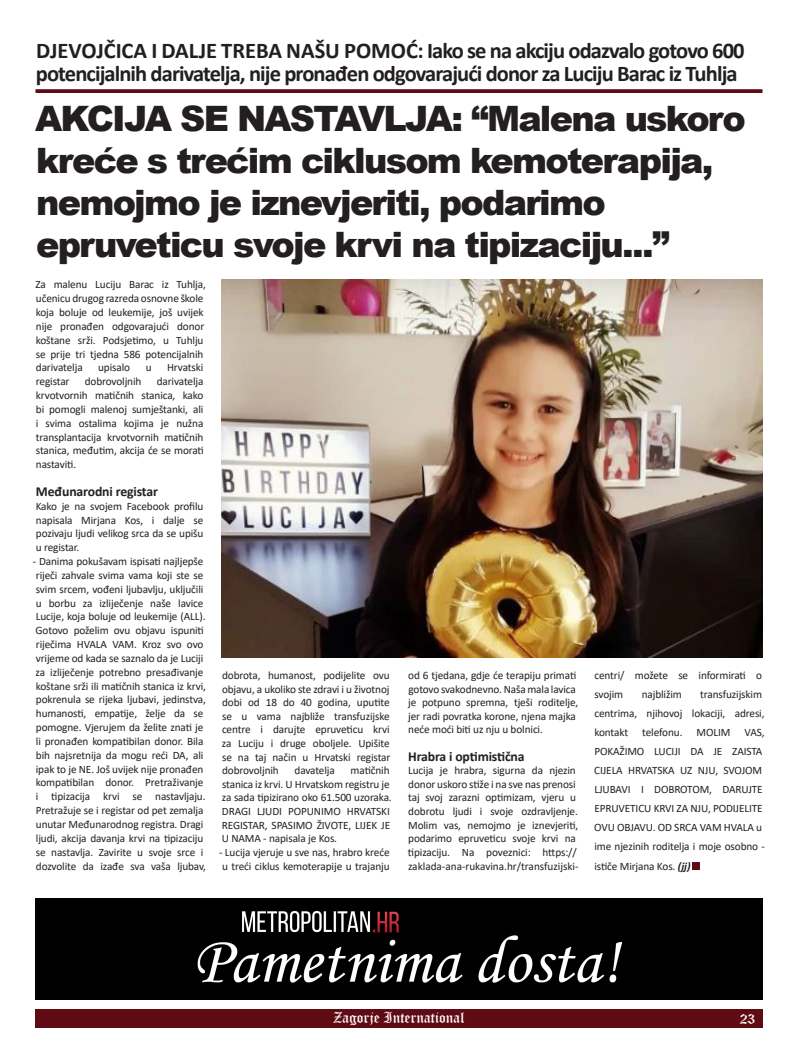
<style>
.page{position:relative;width:798px;height:1063px;background:#fff}
.page>*{position:absolute;margin:0;border:0;box-sizing:border-box;transform-origin:0 0}
.t1{font:900 35px/42px "Arial";letter-spacing:-.05em;color:#231f20}
.t2{font:700 22.5px/23.8px "Calibri";letter-spacing:-.04em;color:#231f20}
.t3{font:15px "Old English Text";color:#fff}
.t4{font:700 13.75px "Calibri";letter-spacing:-.01em;color:#231f20}
.t5{font:11.25px/13.9px "Calibri";letter-spacing:-.01em;color:#231f20}
.s1{font-weight:700;font-style:italic}
</style>
<div class="page">
<div style="left:35px;top:1009px;width:727px;height:19px;background:#600a14"></div>
<svg style="left:35px;top:89px;width:727px;height:4px;background:#691822"></svg>
<div style="left:692px;top:862px;width:7px;height:7px;background:#600a14"></div>
<img style="left:35px;top:898px;width:727px;height:102px">
<img style="left:221px;top:280px;width:541px;height:377px">
<p class="t2" style="left:36px;top:38px;width:710px">DJEVOJČICA I DALJE TREBA NAŠU POMOĆ: Iako se na akciju odazvalo gotovo 600 potencijalnih darivatelja, nije pronađen odgovarajući donor za Luciju Barac iz Tuhlja</p>
<p class="t1" style="left:35px;top:96px;width:712px">AKCIJA SE NASTAVLJA: “Malena uskoro kreće s trećim ciklusom kemoterapija, nemojmo je iznevjeriti, podarimo epruveticu svoje krvi na tipizaciju...”</p>
<p class="t5" style="left:35px;top:277px;width:172px">Za malenu Luciju Barac iz Tuhlja, učenicu drugog razreda osnovne škole koja boluje od leukemije, još uvijek nije pronađen odgovarajući donor koštane srži. Podsjetimo, u Tuhlju se prije tri tjedna 586 potencijalnih darivatelja</p>
<p class="t5" style="left:98px;top:360px;width:34px">upisalo</p>
<p class="t5" style="left:146px;top:360px;width:7px">u</p>
<p class="t5" style="left:167px;top:360px;width:38px">Hrvatski</p>
<p class="t5" style="left:36px;top:374px;width:169px;text-align:justify;text-indent:121px">darivatelja krvotvornih matičnih stanica, kako bi pomogli malenoj sumještanki, ali i svima ostalima kojima je nužna transplantacija krvotvornih matičnih stanica, međutim, akcija će se morati nastaviti.</p>
<p class="t4" style="left:36px;top:482px;width:123px">Međunarodni registar</p>
<p class="t5" style="left:36px;top:499px;width:169px;text-align:justify">Kako je na svojem Facebook profilu napisala Mirjana Kos, i dalje se pozivaju ljudi velikog srca da se upišu u registar.</p>
<p class="t5" style="left:33px;top:554px;width:175px">- Danima pokušavam ispisati najljepše riječi zahvale svima vama koji ste se svim srcem, vođeni ljubavlju, uključili u borbu za izliječenje naše lavice Lucije, koja boluje od leukemije (ALL).<br>Gotovo poželim ovu objavu ispuniti riječima HVALA VAM. Kroz svo ovo vrijeme od kada se saznalo da je Luciji za izliječenje potrebno presađivanje koštane srži ili matičnih stanica iz krvi, pokrenula se rijeka ljubavi, jedinstva, humanosti, empatije, želje da se pomogne. Vjerujem da želite znati je li pronađen kompatibilan donor. Bila bih najsretnija da mogu reći DA, ali ipak to je NE. Još uvijek nije pronađen kompatibilan donor. Pretraživanje<br>i tipizacija krvi se nastavljaju.<br>Pretražuje se i registar od pet zemalja unutar Međunarodnog registra. Dragi ljudi, akcija davanja krvi na tipizaciju se nastavlja. Zavirite u svoje srce i dozvolite da izađe sva vaša ljubav,</p>
<p class="t5" style="left:36px;top:374px;width:35px">registar</p>
<p class="t5" style="left:85px;top:374px;width:58px">dobrovoljnih</p>
<p class="t5" style="left:222px;top:668px;width:170px;text-align:justify">dobrota, humanost, podijelite ovu objavu, a ukoliko ste zdravi i u životnoj dobi od 18 do 40 godina, uputite se u vama najbliže transfuzijske centre i darujte epruveticu krvi za Luciju i druge oboljele. Upišite se na taj način u Hrvatski registar dobrovoljnih</p>
<p class="t5" style="left:222px;top:763px;width:171px;text-indent:129px">matičnih stanica iz krvi. U Hrvatskom registru je za sada tipizirano oko 61.500 uzoraka.<br>DRAGI LJUDI POPUNIMO HRVATSKI<br>REGISTAR, SPASIMO ŽIVOTE, LIJEK JE<br>U NAMA - napisala je Kos.</p>
<p class="t5" style="left:219px;top:845px;width:172px">- Lucija vjeruje u sve nas, hrabro kreće u treći ciklus kemoterapije u trajanju</p>
<p class="t5" style="left:294px;top:763px;width:42px">davatelja</p>
<p class="t5" style="left:408px;top:668px;width:172px">od 6 tjedana, gdje će terapiju primati gotovo svakodnevno. Naša mala lavica je potpuno spremna, tješi roditelje, jer radi povratka korone, njena majka neće moći biti uz nju u bolnici.</p>
<p class="t4" style="left:408px;top:746px;width:118px">Hrabra i optimistična</p>
<p class="t5" style="left:408px;top:763px;width:172px">Lucija je hrabra, sigurna da njezin donor uskoro stiže i na sve nas prenosi taj svoj zarazni optimizam, vjeru u dobrotu ljudi i svoje ozdravljenje.<br>Molim vas, nemojmo je iznevjeriti, podarimo epruveticu svoje krvi na tipizaciju. Na poveznici: https:// zaklada-ana-rukavina.hr/transfuzijski-</p>
<p class="t5" style="left:594px;top:666px;width:169px;line-height:19px">centri/ možete se informirati o svojim</p>
<p class="t5" style="left:641px;top:687px;width:42px">najbližim</p>
<p class="t5" style="left:594px;top:685px;width:172px;line-height:19px;text-indent:106px">transfuzijskim centrima, njihovoj lokaciji, adresi, kontakt</p>
<p class="t5" style="left:642px;top:725px;width:42px">telefonu.</p>
<p class="t5" style="left:696px;top:725px;width:35px">MOLIM</p>
<p class="t5" style="left:594px;top:723px;width:172px;line-height:19px;text-indent:150px">VAS,<br>POKAŽIMO LUCIJI DA JE ZAISTA<br>CIJELA HRVATSKA UZ NJU, SVOJOM<br>LJUBAVI I DOBROTOM, DARUJTE<br>EPRUVETICU KRVI ZA NJU, PODIJELITE<br>OVU OBJAVU. OD SRCA VAM HVALA u ime njezinih roditelja i moje osobno - ističe Mirjana Kos. <span class="s1">(jj)</span></p>
<h3 class="t3" style="left:333px;top:1008px;width:133px">Zagorje International</h3>
<h3 class="t3" style="left:739px;top:1009px;width:17px">23</h3>
</div>
